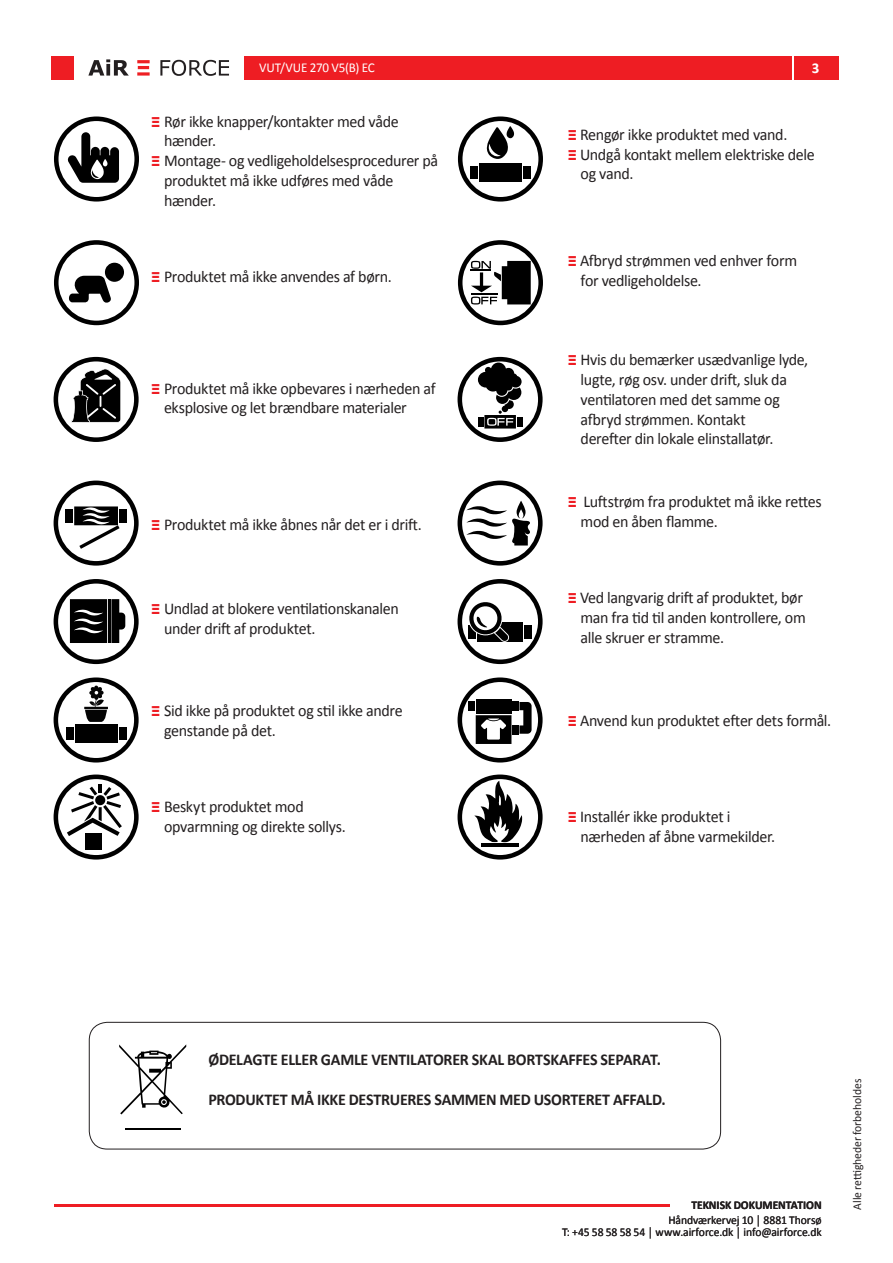
<style>
.page{position:relative;width:893px;height:1263px;background:#fff}
.page>*{position:absolute;margin:0;border:0;box-sizing:border-box;transform-origin:0 0}
.Brødtekst{font:16.5px/19.8px "Calibri";letter-spacing:-.02em;color:#231f20}
.Brødtekst-2{font:700 16.5px "Calibri";letter-spacing:-.015em;color:#231f20}
.Headline_01{font:700 15px "Calibri";color:#fff}
.t1{font:13.5px "Calibri";letter-spacing:-.01em;color:#fff}
.t2{font:12px/12px "Calibri";letter-spacing:-.005em;color:#231f20;text-align:right}
.t3{font:700 12px "Calibri";letter-spacing:-.005em;color:#231f20}
.s1{font-family:"Verdana";font-weight:700;font-size:13.5px;color:#ee1d23}
</style>
<div class="page">
<hr style="left:54px;top:1204px;width:616px;height:2px;background:#ee1d23">
<svg style="left:119px;top:1044px;width:67px;height:70px"></svg>
<hr style="left:125px;top:1128px;width:56px;height:1px;background:#000">
<svg style="left:54px;top:116px;width:85px;height:86px"></svg>
<svg style="left:458px;top:116px;width:85px;height:86px"></svg>
<svg style="left:54px;top:240px;width:85px;height:85px"></svg>
<div style="left:105px;top:263px;width:19px;height:19px;background:#000;border-radius:50%"></div>
<svg style="left:458px;top:240px;width:85px;height:85px"></svg>
<svg style="left:54px;top:357px;width:85px;height:85px"></svg>
<svg style="left:458px;top:357px;width:85px;height:85px"></svg>
<svg style="left:54px;top:481px;width:85px;height:85px"></svg>
<svg style="left:458px;top:481px;width:85px;height:85px"></svg>
<svg style="left:54px;top:579px;width:85px;height:85px"></svg>
<svg style="left:458px;top:579px;width:85px;height:85px"></svg>
<svg style="left:54px;top:677px;width:85px;height:85px"></svg>
<svg style="left:458px;top:677px;width:85px;height:85px"></svg>
<svg style="left:54px;top:774px;width:85px;height:85px"></svg>
<div style="left:85px;top:833px;width:17px;height:17px;background:#000"></div>
<svg style="left:458px;top:774px;width:85px;height:85px"></svg>
<div style="left:89px;top:1022px;width:632px;height:127px;border:1px solid #231f20;border-radius:18px"></div>
<div style="left:794px;top:56px;width:45px;height:24px;background:#ee1d23"></div>
<div style="left:51px;top:56px;width:22px;height:24px;background:#ee1d23"></div>
<div style="left:244px;top:56px;width:548px;height:24px;background:#ee1d23"></div>
<svg style="left:88px;top:59px;width:41px;height:17px"></svg>
<svg style="left:137px;top:72px;width:13px;height:4px"></svg>
<svg style="left:137px;top:60px;width:13px;height:9px"></svg>
<svg style="left:160px;top:60px;width:69px;height:16px"></svg>
<p class="t1" style="left:259px;top:59px;width:117px">VUT/VUE 270 V5(B) EC</p>
<p class="Headline_01" style="left:812px;top:59px;width:9px">3</p>
<p class="Brødtekst" style="left:164px;top:111px;width:236px;text-indent:-13px"><span class="s1">Ξ</span> Rør ikke knapper/kontakter med våde hænder.</p>
<p class="Brødtekst" style="left:151px;top:151px;width:288px"><span class="s1">Ξ</span> Montage- og vedligeholdelsesprocedurer på</p>
<p class="Brødtekst" style="left:164px;top:171px;width:231px">produktet må ikke udføres med våde hænder.</p>
<p class="Brødtekst" style="left:151px;top:267px;width:242px"><span class="s1">Ξ</span> Produktet må ikke anvendes af børn.</p>
<p class="Brødtekst" style="left:164px;top:378px;width:273px;text-indent:-13px"><span class="s1">Ξ</span> Produktet må ikke opbevares i nærheden af eksplosive og let brændbare materialer</p>
<p class="Brødtekst" style="left:151px;top:515px;width:272px"><span class="s1">Ξ</span> Produktet må ikke åbnes når det er i drift.</p>
<p class="Brødtekst" style="left:164px;top:599px;width:236px;text-indent:-13px"><span class="s1">Ξ</span> Undlad at blokere ventilationskanalen under drift af produktet.</p>
<p class="Brødtekst" style="left:164px;top:701px;width:240px;text-indent:-13px"><span class="s1">Ξ</span> Sid ikke på produktet og stil ikke andre genstande på det.</p>
<p class="Brødtekst" style="left:151px;top:797px;width:154px"><span class="s1">Ξ</span> Beskyt produktet mod</p>
<p class="Brødtekst" style="left:164px;top:817px;width:183px">opvarmning og direkte sollys.</p>
<p class="Brødtekst" style="left:568px;top:125px;width:221px"><span class="s1">Ξ</span> Rengør ikke produktet med vand.</p>
<p class="Brødtekst" style="left:568px;top:144px;width:249px"><span class="s1">Ξ</span> Undgå kontakt mellem elektriske dele</p>
<p class="Brødtekst" style="left:581px;top:164px;width:55px">og vand.</p>
<p class="Brødtekst" style="left:568px;top:251px;width:231px"><span class="s1">Ξ</span> Afbryd strømmen ved enhver form</p>
<p class="Brødtekst" style="left:581px;top:270px;width:123px">for vedligeholdelse.</p>
<p class="Brødtekst" style="left:568px;top:350px;width:242px;text-align:center"><span class="s1">Ξ</span> Hvis du bemærker usædvanlige lyde, lugte, røg osv. under drift, sluk da</p>
<p class="Brødtekst" style="left:581px;top:389px;width:201px">ventilatoren med det samme og</p>
<p class="Brødtekst" style="left:581px;top:409px;width:167px">afbryd strømmen. Kontakt</p>
<p class="Brødtekst" style="left:581px;top:429px;width:194px">derefter din lokale elinstallatør.</p>
<p class="Brødtekst" style="left:581px;top:492px;width:243px;text-indent:-13px"><span class="s1">Ξ</span> Luftstrøm fra produktet må ikke rettes mod en åben flamme.</p>
<p class="Brødtekst" style="left:568px;top:588px;width:237px"><span class="s1">Ξ</span> Ved langvarig drift af produktet, bør</p>
<p class="Brødtekst" style="left:581px;top:608px;width:227px">man fra tid til anden kontrollere, om</p>
<p class="Brødtekst" style="left:581px;top:628px;width:145px">alle skruer er stramme.</p>
<p class="Brødtekst" style="left:568px;top:711px;width:265px"><span class="s1">Ξ</span> Anvend kun produktet efter dets formål.</p>
<p class="Brødtekst" style="left:568px;top:807px;width:164px"><span class="s1">Ξ</span> Installér ikke produktet i</p>
<p class="Brødtekst" style="left:581px;top:827px;width:196px">nærheden af åbne varmekilder.</p>
<p class="Brødtekst-2" style="left:208px;top:1049px;width:454px">ØDELAGTE ELLER GAMLE VENTILATORER SKAL BORTSKAFFES SEPARAT.</p>
<p class="Brødtekst-2" style="left:208px;top:1088px;width:459px">PRODUKTET MÅ IKKE DESTRUERES SAMMEN MED USORTERET AFFALD.</p>
<p class="t3" style="left:691px;top:1197px;width:132px">TEKNISK DOKUMENTATION</p>
<p class="t2" style="left:562px;top:1214px;width:261px">Håndværkervej 10 │ 8881 Thorsø<br>T: +45 58 58 58 54 │ www.airforce.dk │ info@airforce.dk</p>
<p class="t2" style="left:851px;top:1209px;width:132px;rotate:-90deg">Alle rettigheder forbeholdes</p>
</div>
